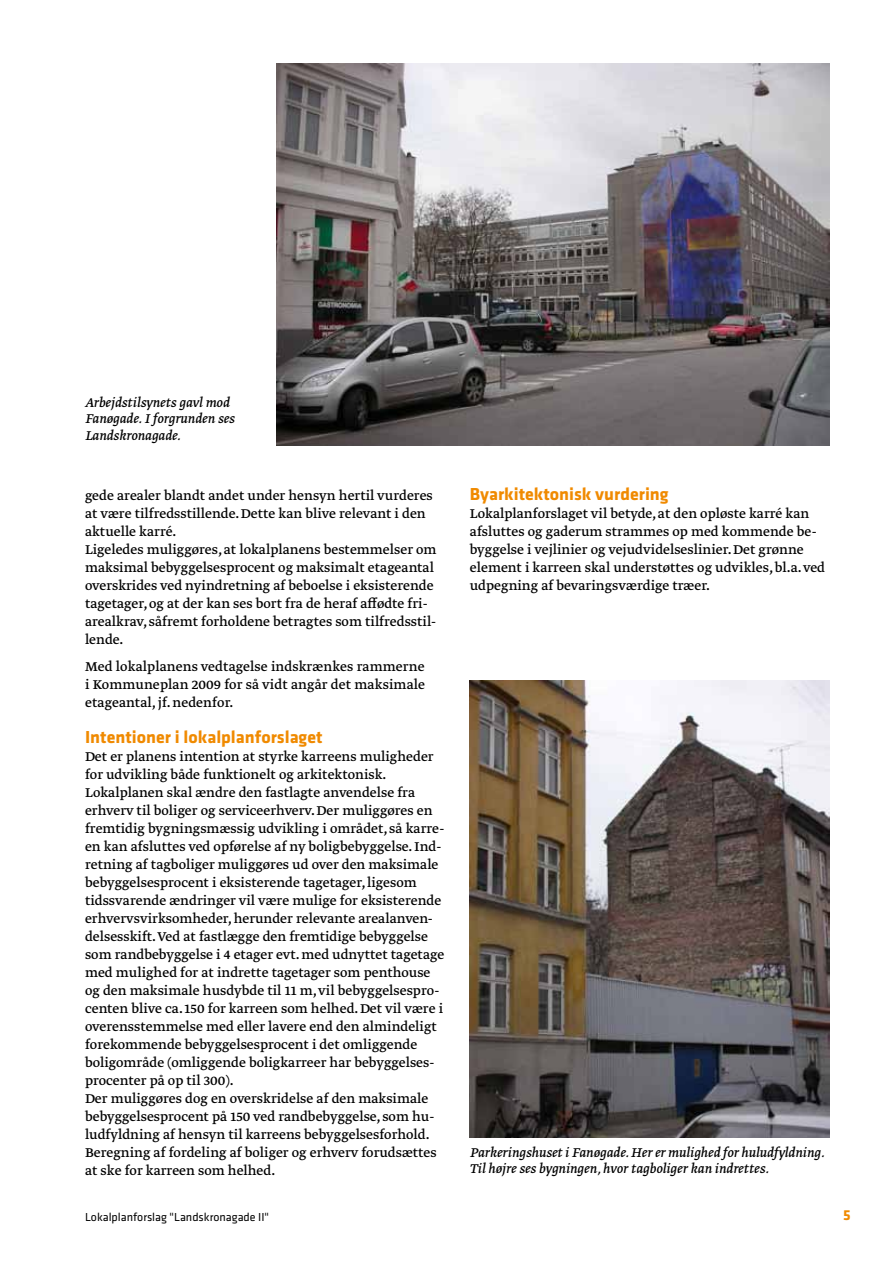
<style>
.page{position:relative;width:893px;height:1263px;background:#fff}
.page>*{position:absolute;margin:0;border:0;box-sizing:border-box;transform-origin:0 0}
.t1{font:700 18px "Klavika";color:#f08a00}
.t2{font:15px/18px "Greta Text";color:#000}
.t3{font:italic 15px/16.5px "Greta Text";color:#000}
.t4{font:700 15px "Klavika";color:#f08a00}
.t5{font:12px "Klavika";color:#000}
</style>
<div class="page">
<img style="left:470px;top:680px;width:359px;height:457px">
<img style="left:276px;top:64px;width:553px;height:381px">
<p class="t3" style="left:85px;top:395px;width:151px">Arbejdstilsynets gavl mod<br>Fanøgade. I forgrunden ses<br>Landskronagade.</p>
<p class="t2" style="left:85px;top:487px;width:353px">gede arealer blandt andet under hensyn hertil vurderes at være tilfredsstillende. Dette kan blive relevant i den aktuelle karré.<br>Ligeledes muliggøres, at lokalplanens bestemmelser om maksimal bebyggelsesprocent og maksimalt etageantal overskrides ved nyindretning af beboelse i eksisterende tagetager, og at der kan ses bort fra de heraf affødte fri&shy;arealkrav, såfremt forholdene betragtes som tilfredsstil&shy;lende.</p>
<p class="t2" style="left:85px;top:658px;width:342px;text-align:justify">Med lokalplanens vedtagelse indskrænkes rammerne i Kommuneplan 2009 for så vidt angår det maksimale etageantal, jf. nedenfor.</p>
<p class="t1" style="left:85px;top:730px;width:239px">Intentioner i lokalplanforslaget</p>
<p class="t2" style="left:85px;top:748px;width:361px">Det er planens intention at styrke karreens muligheder for udvikling både funktionelt og arkitektonisk.<br>Lokalplanen skal ændre den fastlagte anvendelse fra erhverv til boliger og serviceerhverv. Der muliggøres en fremtidig bygningsmæssig udvikling i området, så karre&shy;en kan afsluttes ved opførelse af ny boligbebyggelse. Ind&shy;retning af tagboliger muliggøres ud over den maksimale bebyggelsesprocent i eksisterende tagetager, ligesom tidssvarende ændringer vil være mulige for eksisterende erhvervsvirksomheder, herunder relevante arealanven&shy;delsesskift. Ved at fastlægge den fremtidige bebyggelse som randbebyggelse i 4 etager evt. med udnyttet tagetage med mulighed for at indrette tagetager som penthouse og den maksimale husdybde til 11 m, vil bebyggelsespro&shy;centen blive ca. 150 for karreen som helhed. Det vil være i overensstemmelse med eller lavere end den almindeligt forekommende bebyggelsesprocent i det omliggende boligområde (omliggende boligkarreer har bebyggelses&shy;procenter på op til 300).<br>Der muliggøres dog en overskridelse af den maksimale bebyggelsesprocent på 150 ved randbebyggelse, som hu&shy;ludfyldning af hensyn til karreens bebyggelsesforhold.<br>Beregning af fordeling af boliger og erhverv forudsættes at ske for karreen som helhed.</p>
<p class="t1" style="left:470px;top:487px;width:200px">Byarkitektonisk vurdering</p>
<p class="t2" style="left:470px;top:505px;width:357px">Lokalplanforslaget vil betyde, at den opløste karré kan afsluttes og gaderum strammes op med kommende be&shy;byggelse i vejlinier og vejudvidelseslinier. Det grønne element i karreen skal understøttes og udvikles, bl.a. ved udpegning af bevaringsværdige træer.</p>
<p class="t3" style="left:470px;top:1145px;width:356px">Parkeringshuset i Fanøgade. Her er mulighed for huludfyldning.<br>Til højre ses bygningen, hvor tagboliger kan indrettes.</p>
<p class="t5" style="left:85px;top:1212px;width:186px">Lokalplanforslag "Landskronagade II"</p>
<p class="t4" style="left:843px;top:1209px;width:9px">5</p>
</div>
